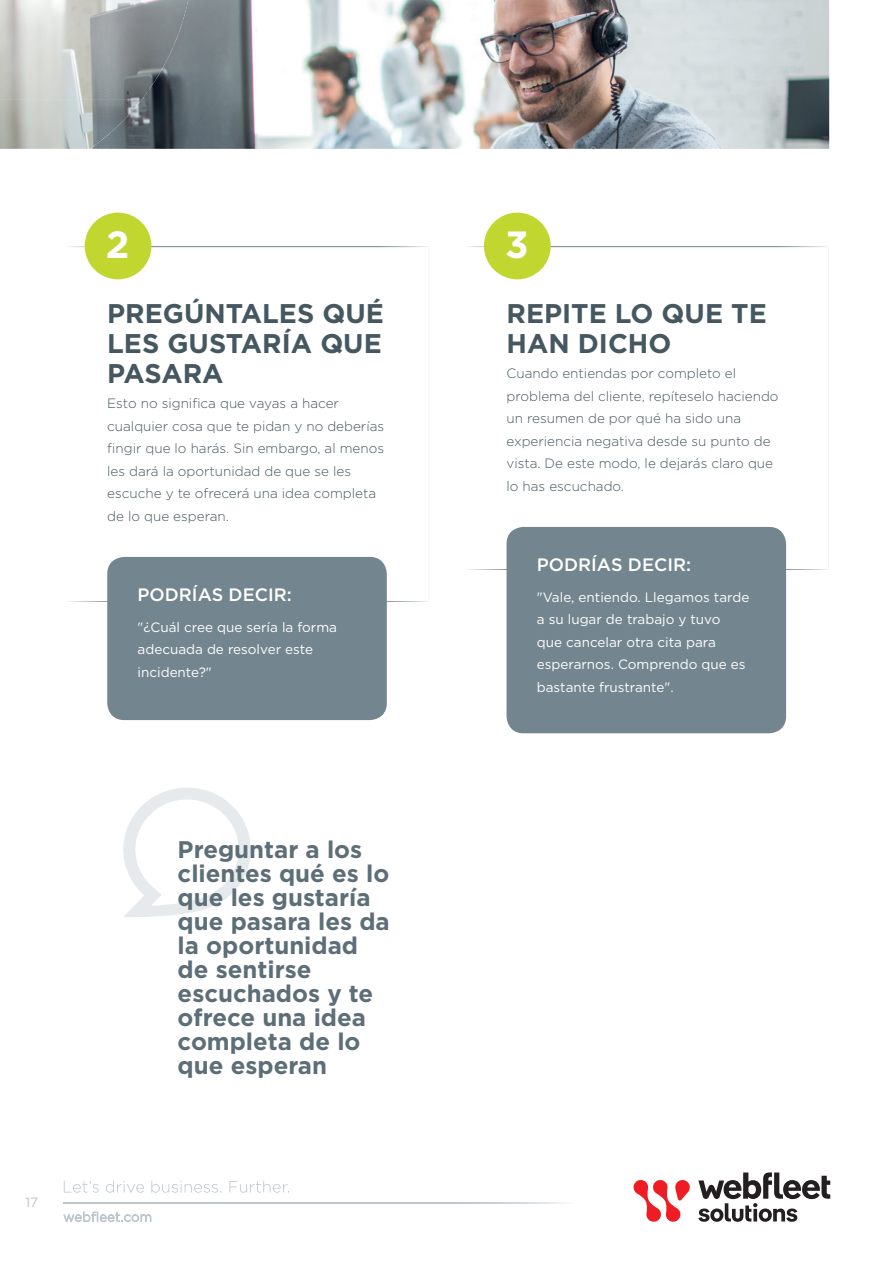
<style>
.page{position:relative;width:893px;height:1263px;background:#fff}
.page>*{position:absolute;margin:0;border:0;box-sizing:border-box;transform-origin:0 0}
.t1{font:700 37.95px "Gotham";color:#fff}
.t2{font:700 27px/30px "Gotham";color:#455760}
.t3{font:700 24px/24px "Gotham";color:#5c6e77}
.t4{font:500 18px "Gotham";color:#fff}
.t5{font:300 13.5px/22.5px "Gotham";color:#455760}
.t6{font:13.5px/22.5px "Gotham";color:#fff}
.t7{font:13.5px "Gotham";color:#bbc6cd}
</style>
<div class="page">
<svg style="left:64px;top:1212px;width:87px;height:10px"></svg>
<svg style="left:64px;top:1180px;width:225px;height:13px"></svg>
<svg style="left:698px;top:1172px;width:132px;height:50px"></svg>
<svg style="left:633px;top:1180px;width:57px;height:42px"></svg>
<svg style="left:64px;top:1203px;width:502px;height:1px"></svg>
<img style="left:142px;top:0;width:687px;height:149px">
<img style="left:0;top:0;width:188px;height:99px">
<img style="left:0;top:99px;width:142px;height:50px">
<svg style="left:468px;top:246px;width:360px;height:324px"></svg>
<svg style="left:69px;top:246px;width:360px;height:356px"></svg>
<div style="left:507px;top:527px;width:279px;height:206px;background:#73858e;border-radius:17px"></div>
<div style="left:107px;top:557px;width:280px;height:163px;background:#73858e;border-radius:17px"></div>
<div style="left:484px;top:213px;width:67px;height:66px;background:#c1d72f;border-radius:50%"></div>
<div style="left:85px;top:213px;width:66px;height:66px;background:#c1d72f;border-radius:50%"></div>
<svg style="left:123px;top:788px;width:128px;height:129px"></svg>
<p class="t7" style="left:25px;top:1194px;width:14px">17</p>
<h1 class="t1" style="left:106px;top:220px;width:25px">2</h1>
<h1 class="t1" style="left:505px;top:220px;width:25px">3</h1>
<h2 class="t2" style="left:107px;top:298px;width:278px;text-align:justify">PREGÚNTALES QUÉ LES GUSTARÍA QUE PASARA</h2>
<p class="t5" style="left:107px;top:392px;width:278px">Esto no significa que vayas a hacer cualquier cosa que te pidan y no deberías fingir que lo harás. Sin embargo, al menos les dará la oportunidad de que se les escuche y te ofrecerá una idea completa de lo que esperan.</p>
<h3 class="t4" style="left:138px;top:582px;width:156px">PODRÍAS DECIR:</h3>
<p class="t6" style="left:138px;top:615px;width:201px">"¿Cuál cree que sería la forma adecuada de resolver este incidente?"</p>
<h3 class="t3" style="left:178px;top:837px;width:214px">Preguntar a los clientes qué es lo que les gustaría que pasara les da la oportunidad de sentirse escuchados y te ofrece una idea completa de lo que esperan</h3>
<h2 class="t2" style="left:507px;top:298px;width:262px">REPITE LO QUE TE<br>HAN DICHO</h2>
<p class="t5" style="left:507px;top:362px;width:274px">Cuando entiendas por completo el problema del cliente, repíteselo haciendo un resumen de por qué ha sido una experiencia negativa desde su punto de vista. De este modo, le dejarás claro que lo has escuchado.</p>
<h3 class="t4" style="left:537px;top:552px;width:156px">PODRÍAS DECIR:</h3>
<p class="t6" style="left:537px;top:585px;width:214px">"Vale, entiendo. Llegamos tarde a su lugar de trabajo y tuvo<br>que cancelar otra cita para esperarnos. Comprendo que es bastante frustrante".</p>
</div>
